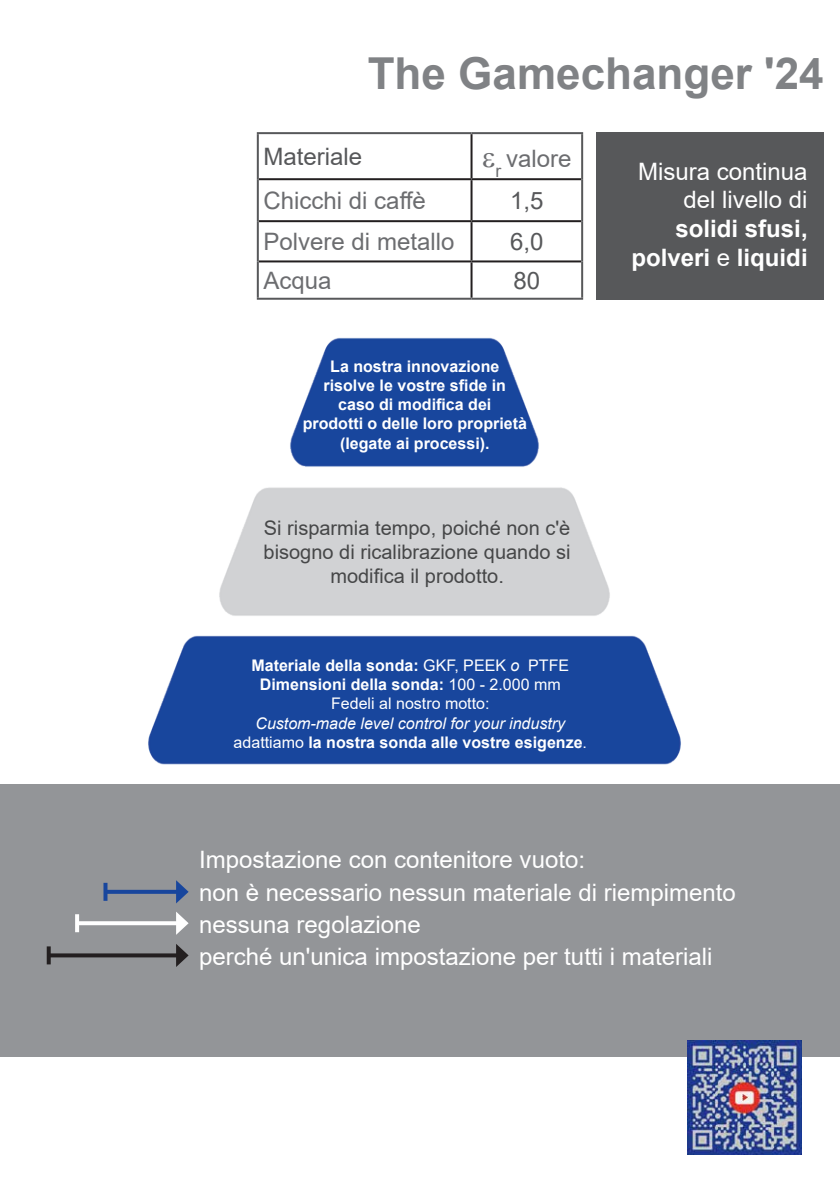
<style>
.page{position:relative;width:840px;height:1191px;background:#fff}
.page>*{position:absolute;margin:0;border:0;box-sizing:border-box;transform-origin:0 0}
.t1{font:700 44px "Arial";color:#808285}
.t2{font:24px "Arial";color:#fff}
.t3{font:24px "Arial";color:#6c6d70}
.t4{font:700 24px "Arial";color:#fff}
.t5{font:24px "Arial";color:#57585a}
.t6{font:20px/24px "Arial";color:#464748;text-align:center}
.t7{font:700 16px "Arial";color:#fff}
.t8{font:italic 16px "Arial";color:#fff}
.t9{font:16px "Arial";color:#fff}
.s1{font-weight:400}
.s2{font-weight:400;font-style:italic}
</style>
<div class="page">
<div style="left:0;top:784px;width:839px;height:273px;background:#939598"></div>
<img style="left:148px;top:337px;width:533px;height:428px">
<svg style="left:107px;top:890px;width:69px;height:4px"></svg>
<svg style="left:103px;top:883px;width:4px;height:18px"></svg>
<svg style="left:176px;top:880px;width:12px;height:23px"></svg>
<div style="left:595px;top:132px;width:228px;height:168px;background:#57585a"></div>
<svg style="left:79px;top:921px;width:97px;height:4px"></svg>
<hr style="left:75px;top:914px;width:4px;height:18px;background:#fff">
<svg style="left:176px;top:912px;width:12px;height:23px"></svg>
<svg style="left:51px;top:953px;width:125px;height:4px"></svg>
<svg style="left:47px;top:946px;width:4px;height:18px"></svg>
<svg style="left:176px;top:944px;width:12px;height:23px"></svg>
<img style="left:687px;top:1041px;width:114px;height:113px">
<hr style="left:470px;top:134px;width:2px;height:44px;background:#231f20">
<hr style="left:259px;top:178px;width:212px;height:2px;background:#231f20">
<hr style="left:471px;top:178px;width:110px;height:2px;background:#231f20">
<hr style="left:470px;top:180px;width:2px;height:40px;background:#231f20">
<hr style="left:259px;top:220px;width:212px;height:2px;background:#231f20">
<hr style="left:471px;top:220px;width:110px;height:2px;background:#231f20">
<hr style="left:470px;top:222px;width:2px;height:38px;background:#231f20">
<hr style="left:259px;top:260px;width:212px;height:2px;background:#231f20">
<hr style="left:471px;top:260px;width:110px;height:2px;background:#231f20">
<hr style="left:470px;top:262px;width:2px;height:36px;background:#231f20">
<hr style="left:257px;top:132px;width:214px;height:2px;background:#57585a">
<hr style="left:257px;top:134px;width:2px;height:45px;background:#57585a">
<hr style="left:471px;top:132px;width:112px;height:2px;background:#57585a">
<hr style="left:581px;top:134px;width:2px;height:45px;background:#57585a">
<hr style="left:257px;top:179px;width:2px;height:42px;background:#57585a">
<hr style="left:581px;top:179px;width:2px;height:42px;background:#57585a">
<hr style="left:257px;top:221px;width:2px;height:40px;background:#57585a">
<hr style="left:581px;top:221px;width:2px;height:40px;background:#57585a">
<hr style="left:257px;top:261px;width:2px;height:37px;background:#57585a">
<hr style="left:581px;top:261px;width:2px;height:37px;background:#57585a">
<hr style="left:257px;top:298px;width:214px;height:2px;background:#57585a">
<hr style="left:471px;top:298px;width:112px;height:2px;background:#57585a">
<p class="t1" style="left:367px;top:43px;width:457px">The Gamechanger '24</p>
<p class="t5" style="left:263px;top:140px;width:100px">Materiale</p>
<p class="t3" style="left:495px;top:142px;width:78px"><sub>r</sub> valore</p>
<p class="t3" style="left:263px;top:184px;width:164px">Chicchi di caffè</p>
<p class="t5" style="left:510px;top:184px;width:35px">1,5</p>
<p class="t3" style="left:263px;top:225px;width:192px">Polvere di metallo</p>
<p class="t5" style="left:510px;top:225px;width:35px">6,0</p>
<p class="t3" style="left:263px;top:264px;width:70px">Acqua</p>
<p class="t5" style="left:513px;top:264px;width:28px">80</p>
<p class="t7" style="left:330px;top:355px;width:170px">La nostra innovazione</p>
<p class="t7" style="left:323px;top:374px;width:184px">risolve le vostre sfide in</p>
<p class="t7" style="left:338px;top:393px;width:154px">caso di modifica dei</p>
<p class="t7" style="left:302px;top:412px;width:226px">prodotti o delle loro proprietà</p>
<p class="t7" style="left:340px;top:432px;width:151px">(legate ai processi).</p>
<p class="t6" style="left:263px;top:516px;width:308px">Si risparmia tempo, poiché non c'è bisogno di ricalibrazione quando si modifica il prodotto.</p>
<p class="t7" style="left:251px;top:654px;width:319px">Materiale della sonda: <span class="s1">GKF, PEEK</span> <span class="s2">o</span> <span class="s1">PTFE</span></p>
<p class="t7" style="left:260px;top:673px;width:302px">Dimensioni della sonda: <span class="s1">100 - 2.000 mm</span></p>
<p class="t9" style="left:331px;top:692px;width:160px">Fedeli al nostro motto:</p>
<p class="t8" style="left:255px;top:712px;width:311px">Custom-made level control for your industry</p>
<p class="t7" style="left:233px;top:731px;width:355px"><span class="s1">adattiamo</span> la nostra sonda alle vostre esigenze<span class="s1">.</span></p>
<p class="t2" style="left:637px;top:154px;width:171px">Misura continua</p>
<p class="t2" style="left:683px;top:183px;width:126px">del livello di</p>
<p class="t4" style="left:675px;top:212px;width:134px">solidi sfusi,</p>
<p class="t4" style="left:631px;top:240px;width:178px">polveri <span class="s1">e</span> liquidi</p>
<p class="t2" style="left:199px;top:843px;width:387px">Impostazione con contenitore vuoto:</p>
<p class="t2" style="left:199px;top:875px;width:538px">non è necessario nessun materiale di riempimento</p>
<p class="t2" style="left:199px;top:907px;width:223px">nessuna regolazione</p>
<p class="t2" style="left:199px;top:939px;width:514px">perché un'unica impostazione per tutti i materiali</p>
</div>
